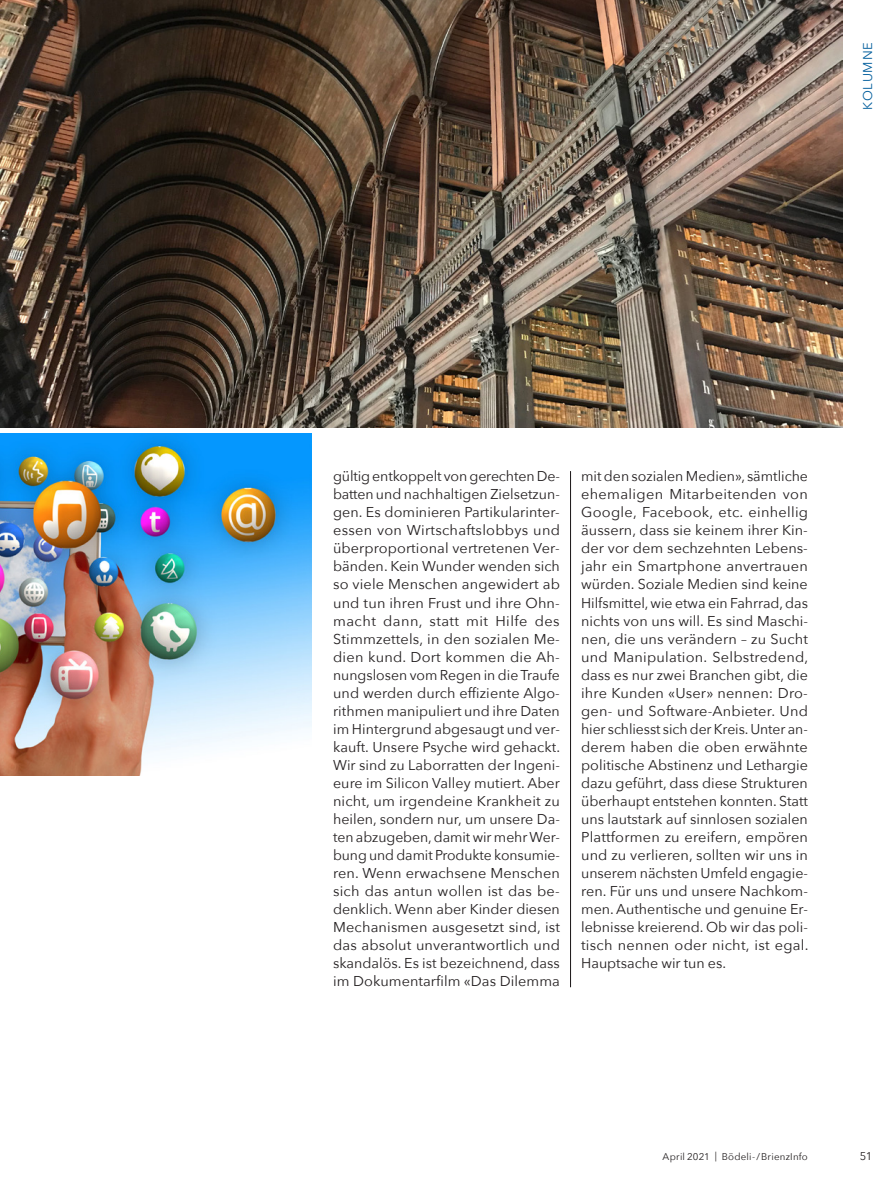
<style>
.page{position:relative;width:893px;height:1191px;background:#fff}
.page>*{position:absolute;margin:0;border:0;box-sizing:border-box;transform-origin:0 0}
.Grundtext{font:14.25px/18px "Avenir Next";color:#231f20;text-align:justify}
.t1{font:12.75px "Avenir Next";letter-spacing:.065em;color:#005d9c}
.t2{font:11.25px "Avenir Next";color:#231f20}
.t3{font:9.75px "Avenir Next";letter-spacing:.02em;color:#231f20}
</style>
<div class="page">
<img style="left:0;top:0;width:842px;height:427px">
<img style="left:0;top:433px;width:312px;height:343px">
<hr style="left:570px;top:471px;width:1px;height:516px;background:#231f20">
<p class="t1" style="left:857px;top:110px;width:69px;rotate:-90deg">KOLUMNE</p>
<p class="Grundtext" style="left:333px;top:467px;width:229px">gültig entkoppelt von gerechten De&shy;batten und nachhaltigen Zielsetzun&shy;gen. Es dominieren Partikularinter&shy;essen von Wirtschaftslobbys und überproportional vertretenen Ver&shy;bänden. Kein Wunder wenden sich so viele Menschen angewidert ab und tun ihren Frust und ihre Ohn&shy;macht dann, statt mit Hilfe des Stimmzettels, in den sozialen Me&shy;dien kund. Dort kommen die Ah&shy;nungslosen vom Regen in die Traufe und werden durch effiziente Algo&shy;rithmen manipuliert und ihre Daten im Hintergrund abgesaugt und ver&shy;kauft. Unsere Psyche wird gehackt.<br>Wir sind zu Laborratten der Ingeni&shy;eure im Silicon Valley mutiert. Aber nicht, um irgendeine Krankheit zu heilen, sondern nur, um unsere Da&shy;ten abzugeben, damit wir mehr Wer&shy;bung und damit Produkte konsumie&shy;ren. Wenn erwachsene Menschen sich das antun wollen ist das be&shy;denklich. Wenn aber Kinder diesen Mechanismen ausgesetzt sind, ist das absolut unverantwortlich und skandalös. Es ist bezeichnend, dass im Dokumentarfilm «Das Dilemma</p>
<p class="Grundtext" style="left:581px;top:467px;width:229px">mit den sozialen Medien», sämtliche ehemaligen Mitarbeitenden von Google, Facebook, etc. einhellig äussern, dass sie keinem ihrer Kin&shy;der vor dem sechzehnten Lebens&shy;jahr ein Smartphone anvertrauen würden. Soziale Medien sind keine Hilfsmittel, wie etwa ein Fahrrad, das nichts von uns will. Es sind Maschi&shy;nen, die uns verändern – zu Sucht und Manipulation. Selbstredend, dass es nur zwei Branchen gibt, die ihre Kunden «User» nennen: Dro&shy;gen- und Software-Anbieter. Und hier schliesst sich der Kreis. Unter an&shy;derem haben die oben erwähnte politische Abstinenz und Lethargie dazu geführt, dass diese Strukturen überhaupt entstehen konnten. Statt uns lautstark auf sinnlosen sozialen Plattformen zu ereifern, empören und zu verlieren, sollten wir uns in unserem nächsten Umfeld engagie&shy;ren. Für uns und unsere Nachkom&shy;men. Authentische und genuine Er&shy;lebnisse kreierend. Ob wir das poli&shy;tisch nennen oder nicht, ist egal.<br>Hauptsache wir tun es.</p>
<p class="t3" style="left:663px;top:1148px;width:147px">April 2021 | Bödeli-/BrienzInfo</p>
<p class="t2" style="left:860px;top:1147px;width:14px">51</p>
</div>
